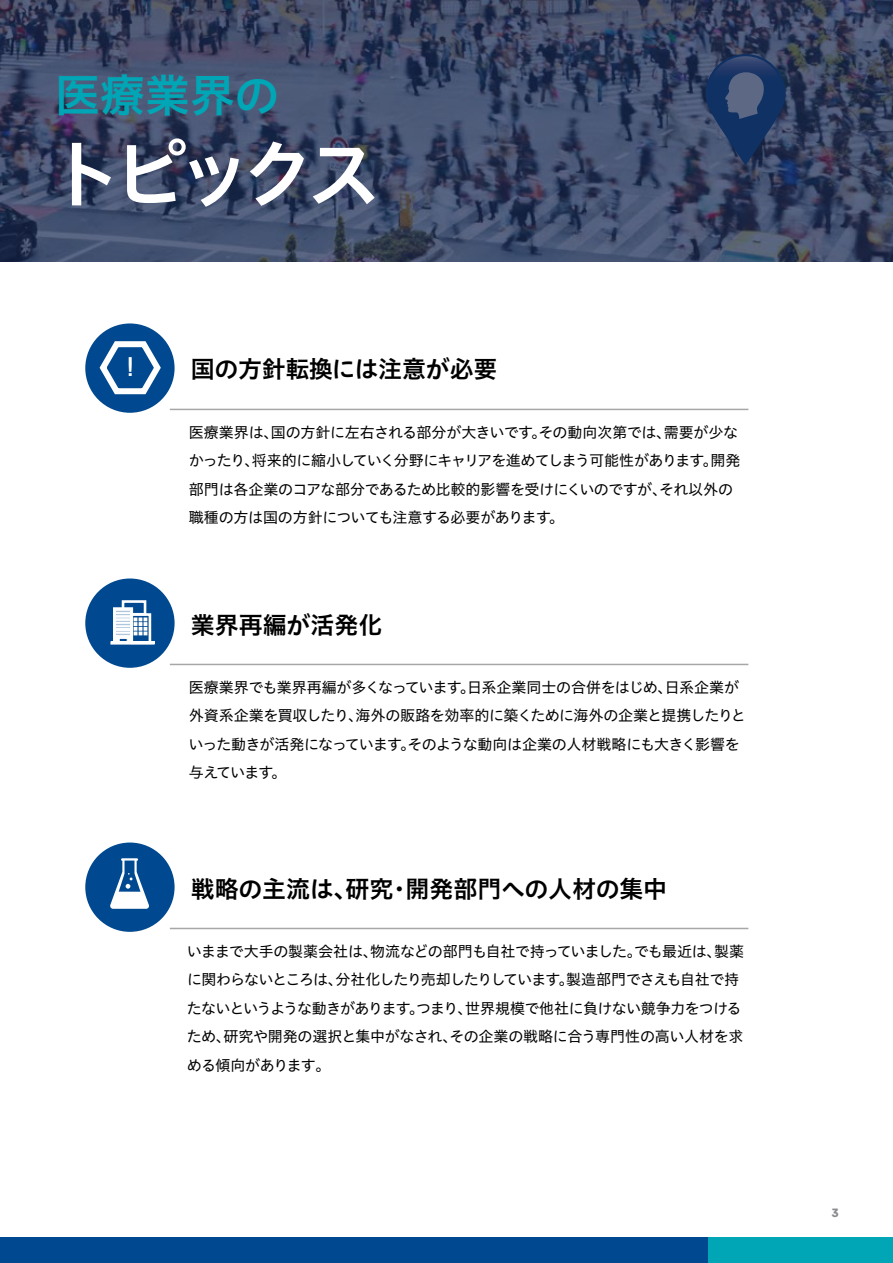
<style>
.page{position:relative;width:893px;height:1263px;background:#fff}
.page>*{position:absolute;margin:0;border:0;box-sizing:border-box;transform-origin:0 0}
.t1{font:75px "Hiragino UD Sans Std N W6";letter-spacing:-.14em;color:#fff}
.t2{font:45px "Hiragino UD Sans Std N W6";color:#00a6b5}
.t3{font:700 27px "Bebas Neue";color:#fff}
.t4{font:24px "Hiragino UD Sans Std N W6";letter-spacing:-.01em;color:#000}
.t5{font:15px/28.5px "Hiragino UD Sans Std N W4";letter-spacing:-.035em;color:#000}
.t6{font:700 12px "Colfax";color:#8b8b8e}
</style>
<div class="page">
<div style="left:0;top:1237px;width:708px;height:26px;background:#004990"></div>
<div style="left:708px;top:1237px;width:185px;height:26px;background:#00a6b5"></div>
<div style="left:85px;top:323px;width:90px;height:90px;background:#004990;border-radius:50%"></div>
<hr style="left:170px;top:409px;width:578px;height:1px;background:#a7a7aa">
<div style="left:85px;top:578px;width:90px;height:90px;background:#004990;border-radius:50%"></div>
<hr style="left:170px;top:664px;width:578px;height:1px;background:#a7a7aa">
<div style="left:85px;top:842px;width:90px;height:90px;background:#004990;border-radius:50%"></div>
<svg style="left:110px;top:858px;width:39px;height:51px"></svg>
<hr style="left:170px;top:928px;width:578px;height:1px;background:#a7a7aa">
<svg style="left:0;top:0;width:893px;height:261px;background:#3d4866"></svg>
<svg style="left:96px;top:336px;width:68px;height:59px"></svg>
<div style="left:111px;top:642px;width:43px;height:2px;border:1px solid #fff"></div>
<div style="left:130px;top:613px;width:21px;height:31px;border:3px solid #fff"></div>
<svg style="left:113px;top:600px;width:35px;height:42px"></svg>
<h2 class="t2" style="left:55px;top:61px;width:226px">医療業界の</h2>
<h1 class="t1" style="left:48px;top:117px;width:335px">トピックス</h1>
<h3 class="t3" style="left:128px;top:352px;width:7px">!</h3>
<h3 class="t4" style="left:191px;top:350px;width:308px">国の方針転換には注意が必要</h3>
<p class="t5" style="left:189px;top:417px;width:553px">医療業界は、国の方針に左右される部分が大きいです。その動向次第では、需要が少なかったり、将来的に縮小していく分野にキャリアを進めてしまう可能性があります。開発部門は各企業のコアな部分であるため比較的影響を受けにくいのですが、それ以外の職種の方は国の方針についても注意する必要があります。</p>
<h3 class="t4" style="left:191px;top:607px;width:193px">業界再編が活発化</h3>
<p class="t5" style="left:188px;top:672px;width:559px">医療業界でも業界再編が多くなっています。日系企業同士の合併をはじめ、日系企業が外資系企業を買収したり、海外の販路を効率的に築くために海外の企業と提携したりといった動きが活発になっています。そのような動向は企業の人材戦略にも大きく影響を与えています。</p>
<h3 class="t4" style="left:191px;top:871px;width:478px">戦略の主流は、研究・開発部門への人材の集中</h3>
<p class="t5" style="left:187px;top:936px;width:559px">いままで大手の製薬会社は、物流などの部門も自社で持っていました。でも最近は、製薬に関わらないところは、分社化したり売却したりしています。製造部門でさえも自社で持たないというような動きがあります。つまり、世界規模で他社に負けない競争力をつけるため、研究や開発の選択と集中がなされ、その企業の戦略に合う専門性の高い人材を求める傾向があります。</p>
<p class="t6" style="left:831px;top:1205px;width:9px">3</p>
</div>
